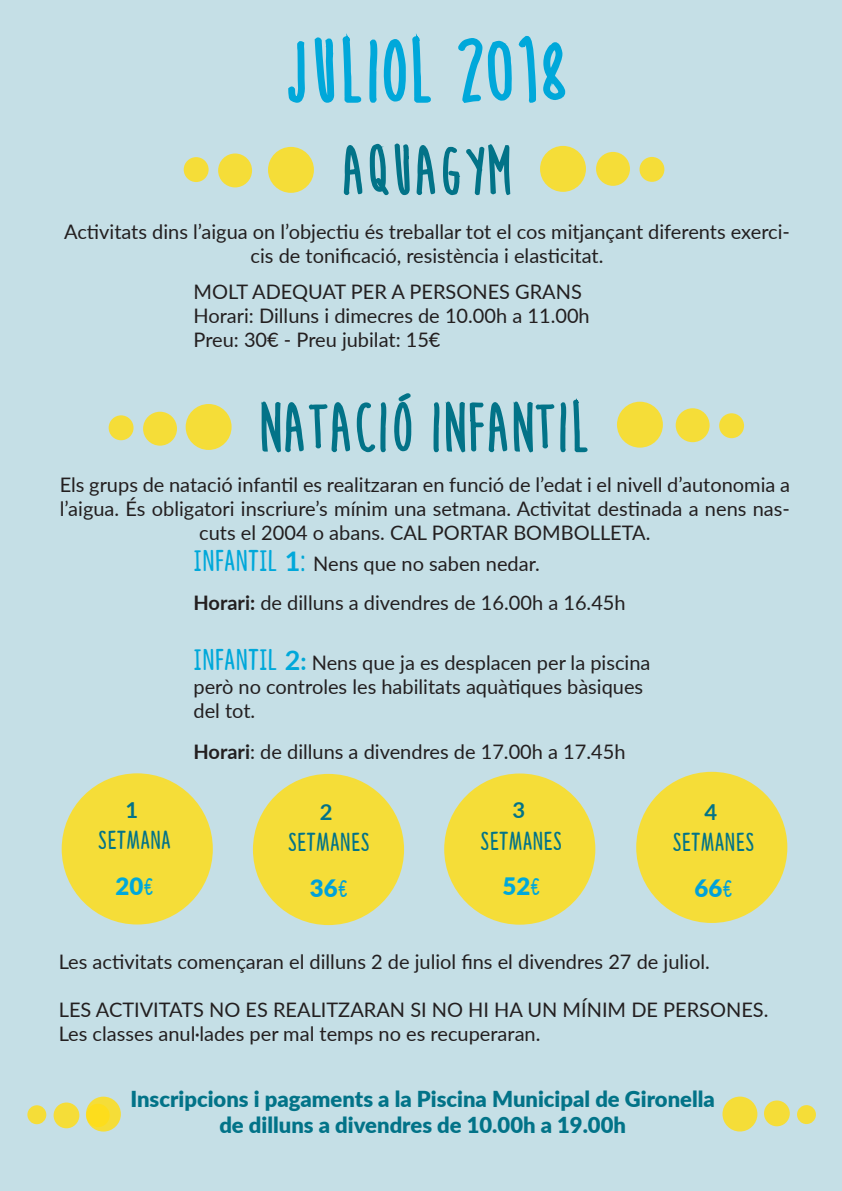
<style>
.page{position:relative;width:842px;height:1191px;background:#c5dfe6}
.page>*{position:absolute;margin:0;border:0;box-sizing:border-box;transform-origin:0 0}
.t1{font:700 88px "Moon Flower";color:#00a8da}
.t2{font:700 70px "Moon Flower";color:#027388}
.t3{font:26px "Congratulations DEMO";color:#027388}
.t4{font:900 24px "Lato";color:#00a8da}
.t5{font:900 24px "Lato";color:#00a1da}
.t6{font:900 22px/26.4px "Lato";color:#027388;text-align:center}
.t7{font:700 22px "Lato";color:#027388}
.t8{font:20px/24px "Lato";color:#231f20}
.s1{font-family:"Congratulations DEMO";font-weight:400}
.s2{font-family:"Congratulations DEMO";font-size:30px;color:#00a8da}
.s3{font-weight:700;font-size:27px;color:#00a8da}
.s4{font-family:"Congratulations DEMO";font-size:30px;color:#00a7d6}
.s5{font-weight:700}
.s6{font-weight:700;font-size:24px;color:#00a7d6}
</style>
<div class="page">
<div style="left:540px;top:146px;width:46px;height:46px;background:#f5dd38;border-radius:50%"></div>
<svg style="left:288px;top:41px;width:17px;height:62px"></svg>
<svg style="left:312px;top:33px;width:255px;height:163px"></svg>
<svg style="left:261px;top:401px;width:126px;height:52px"></svg>
<svg style="left:394px;top:393px;width:18px;height:59px"></svg>
<svg style="left:433px;top:398px;width:155px;height:55px"></svg>
<div style="left:268px;top:147px;width:46px;height:46px;background:#f5dd38;border-radius:50%"></div>
<div style="left:186px;top:404px;width:46px;height:46px;background:#f5dd38;border-radius:50%"></div>
<div style="left:617px;top:402px;width:46px;height:45px;background:#f5dd38;border-radius:50%"></div>
<div style="left:62px;top:773px;width:151px;height:151px;background:#f5dd38;border-radius:50%"></div>
<div style="left:253px;top:774px;width:151px;height:151px;background:#f5dd38;border-radius:50%"></div>
<div style="left:444px;top:773px;width:151px;height:151px;background:#f5dd38;border-radius:50%"></div>
<div style="left:636px;top:772px;width:151px;height:151px;background:#f5dd38;border-radius:50%"></div>
<div style="left:596px;top:152px;width:34px;height:34px;background:#f5dd38;border-radius:50%"></div>
<div style="left:639px;top:157px;width:25px;height:25px;background:#f5dd38;border-radius:50%"></div>
<div style="left:218px;top:153px;width:34px;height:34px;background:#f5dd38;border-radius:50%"></div>
<div style="left:184px;top:157px;width:25px;height:25px;background:#f5dd38;border-radius:50%"></div>
<div style="left:143px;top:412px;width:34px;height:33px;background:#f5dd38;border-radius:50%"></div>
<div style="left:109px;top:415px;width:25px;height:25px;background:#f5dd38;border-radius:50%"></div>
<div style="left:676px;top:408px;width:34px;height:34px;background:#f5dd38;border-radius:50%"></div>
<div style="left:719px;top:413px;width:25px;height:25px;background:#f5dd38;border-radius:50%"></div>
<svg style="left:86px;top:1096px;width:35px;height:35px"></svg>
<div style="left:54px;top:1102px;width:25px;height:26px;background:#f5dd38;border-radius:50%"></div>
<svg style="left:27px;top:1105px;width:19px;height:19px"></svg>
<div style="left:722px;top:1096px;width:35px;height:35px;background:#f5dd38;border-radius:50%"></div>
<div style="left:764px;top:1100px;width:26px;height:26px;background:#f5dd38;border-radius:50%"></div>
<svg style="left:797px;top:1105px;width:19px;height:19px"></svg>
<h1 class="t1" style="left:287px;top:27px;width:281px">JULIOL 2018</h1>
<h2 class="t2" style="left:340px;top:135px;width:172px">AQUAGYM</h2>
<p class="t8" style="left:64px;top:219px;width:727px;text-align:center">Activitats dins l’aigua on l’objectiu és treballar tot el cos mitjançant diferents exerci&shy;cis de tonificació, resistència i elasticitat.</p>
<p class="t8" style="left:194px;top:279px;width:398px">MOLT ADEQUAT PER A PERSONES GRANS<br>Horari: Dilluns i dimecres de 10.00h a 11.00h<br>Preu: 30€ - Preu jubilat: 15€</p>
<h2 class="t2" style="left:258px;top:392px;width:332px">NATACIÓ INFANTIL</h2>
<p class="t8" style="left:60px;top:472px;width:732px;text-align:center">Els grups de natació infantil es realitzaran en funció de l’edat i el nivell d’autonomia a l’aigua. És obligatori inscriure’s mínim una setmana. Activitat destinada a nens nas&shy;cuts el 2004 o abans. CAL PORTAR BOMBOLLETA.</p>
<p class="t7" style="left:126px;top:796px;width:14px">1</p>
<h3 class="t3" style="left:98px;top:829px;width:75px">SETMANA</h3>
<p class="t4" style="left:116px;top:871px;width:39px">20<span class="s1">€</span></p>
<p class="t8" style="left:194px;top:544px;width:434px;line-height:38.4px"><span class="s2">INFANTIL</span> <span class="s3">1</span><span class="s4">:</span> Nens que no saben nedar.<br><span class="s5">Horari:</span> de dilluns a divendres de 16.00h a 16.45h</p>
<p class="t8" style="left:194px;top:650px;width:458px"><span class="s2">INFANTIL</span> <span class="s3">2</span><span class="s6">:</span> Nens que ja es desplacen per la piscina però no controles les habilitats aquàtiques bàsiques del tot.</p>
<p class="t8" style="left:194px;top:739px;width:433px"><span class="s5">Horari</span>: de dilluns a divendres de 17.00h a 17.45h</p>
<p class="t7" style="left:320px;top:798px;width:14px">2</p>
<h3 class="t3" style="left:288px;top:832px;width:84px">SETMANES</h3>
<p class="t5" style="left:310px;top:873px;width:39px">36<span class="s1">€</span></p>
<p class="t7" style="left:512px;top:796px;width:14px">3</p>
<h3 class="t3" style="left:480px;top:830px;width:84px">SETMANES</h3>
<p class="t4" style="left:502px;top:871px;width:39px">52<span class="s1">€</span></p>
<p class="t7" style="left:704px;top:798px;width:14px">4</p>
<h3 class="t3" style="left:672px;top:831px;width:84px">SETMANES</h3>
<p class="t5" style="left:694px;top:873px;width:39px">66<span class="s1">€</span></p>
<p class="t8" style="left:59px;top:949px;width:652px">Les activitats començaran el dilluns 2 de juliol fins el divendres 27 de juliol.</p>
<p class="t8" style="left:59px;top:997px;width:711px">LES ACTIVITATS NO ES REALITZARAN SI NO HI HA UN MÍNIM DE PERSONES.<br>Les classes anul·lades per mal temps no es recuperaran.</p>
<p class="t6" style="left:130px;top:1085px;width:586px">Inscripcions i pagaments a la Piscina Municipal de Gironella de dilluns a divendres de 10.00h a 19.00h</p>
</div>
